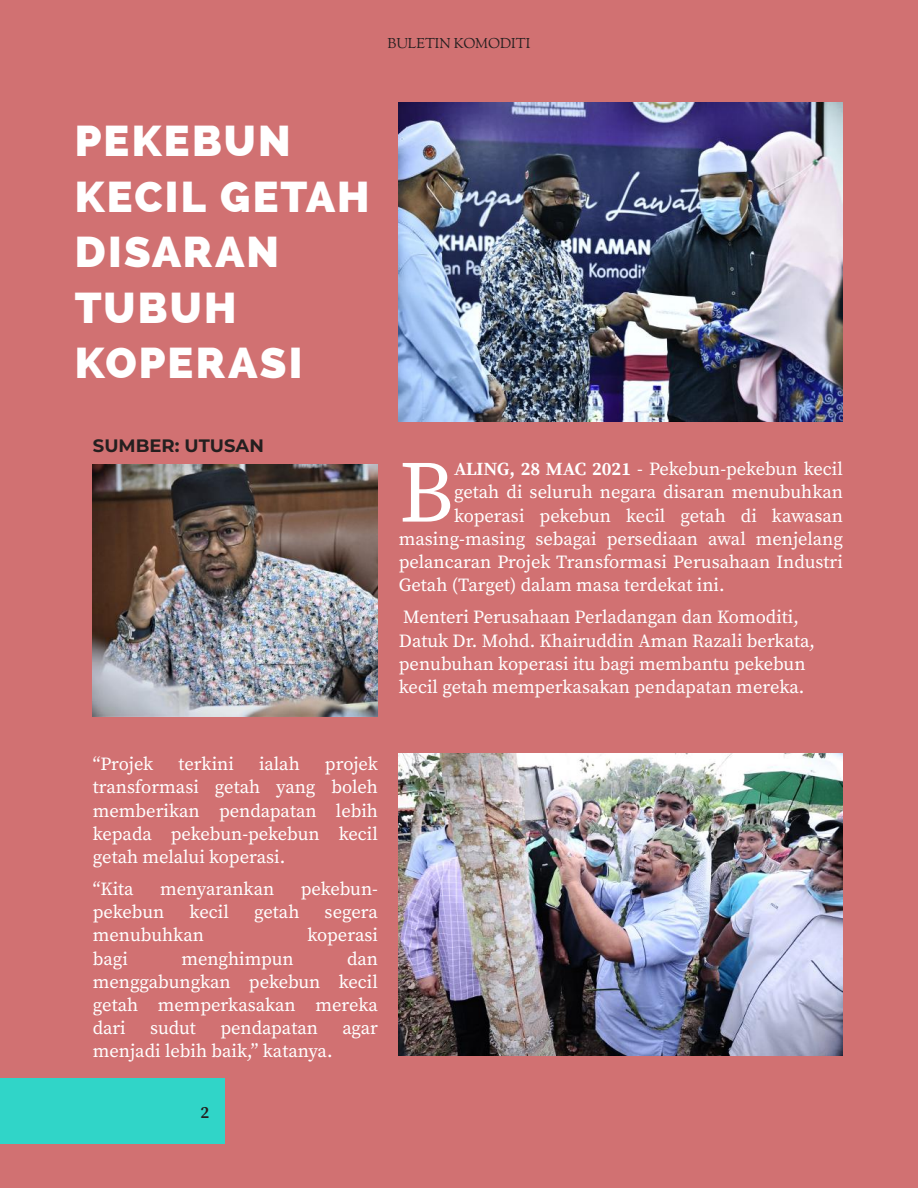
<style>
.page{position:relative;width:918px;height:1188px;background:#d17172}
.page>*{position:absolute;margin:0;border:0;box-sizing:border-box;transform-origin:0 0}
.t1{font:87.6px "Source Serif Pro";color:#fff}
.t2{font:800 43.2px/55.5px "Raleway";letter-spacing:.05em;color:#fff}
.t3{font:18.45px/23.1px "Source Serif Pro";color:#fff;text-align:justify}
.t4{font:700 18px "Montserrat";color:#241f1f}
.t5{font:600 16.95px "Source Serif Pro";color:#241f1f}
.t6{font:14.1px "OFL Goudy St M";color:#241f1f}
.s1{font-weight:700}
</style>
<div class="page">
<div style="left:0;top:1078px;width:225px;height:66px;background:#30d5c8"></div>
<img style="left:399px;top:753px;width:444px;height:303px">
<img style="left:399px;top:102px;width:444px;height:320px">
<img style="left:93px;top:465px;width:285px;height:252px">
<p class="t6" style="left:388px;top:34px;width:144px">BULETIN KOMODITI</p>
<h2 class="t2" style="left:75px;top:113px;width:296px">PEKEBUN<br>KECIL GETAH<br>DISARAN<br>TUBUH<br>KOPERASI</h2>
<p class="t4" style="left:93px;top:432px;width:173px">SUMBER: UTUSAN</p>
<h1 class="t1" style="left:399px;top:434px;width:57px">B</h1>
<p class="t3" style="left:454px;top:458px;width:390px"><span class="s1">ALING, 28 MAC 2021</span> - Pekebun-pekebun kecil</p>
<p class="t3" style="left:454px;top:481px;width:391px">getah di seluruh negara disaran menubuhkan</p>
<p class="t3" style="left:454px;top:504px;width:390px">koperasi pekebun kecil getah di kawasan</p>
<p class="t3" style="left:399px;top:527px;width:446px">masing-masing sebagai persediaan awal menjelang</p>
<p class="t3" style="left:399px;top:550px;width:446px">pelancaran Projek Transformasi Perusahaan Industri</p>
<p class="t3" style="left:399px;top:573px;width:327px">Getah (Target) dalam masa terdekat ini.</p>
<p class="t3" style="left:399px;top:606px;width:418px;text-align:left">Menteri Perusahaan Perladangan dan Komoditi, Datuk Dr. Mohd. Khairuddin Aman Razali berkata, penubuhan koperasi itu bagi membantu pekebun kecil getah memperkasakan pendapatan mereka.</p>
<p class="t3" style="left:93px;top:753px;width:62px">“Projek</p>
<p class="t3" style="left:178px;top:753px;width:57px">terkini</p>
<p class="t3" style="left:259px;top:753px;width:42px">ialah</p>
<p class="t3" style="left:93px;top:753px;width:287px;text-indent:232px">projek transformasi getah yang boleh memberikan pendapatan lebih kepada pekebun-pekebun kecil getah melalui koperasi.</p>
<p class="t3" style="left:93px;top:878px;width:42px">“Kita</p>
<p class="t3" style="left:160px;top:878px;width:116px">menyarankan</p>
<p class="t3" style="left:301px;top:878px;width:79px">pekebun-</p>
<p class="t3" style="left:93px;top:901px;width:73px">pekebun</p>
<p class="t3" style="left:190px;top:901px;width:41px">kecil</p>
<p class="t3" style="left:254px;top:901px;width:47px">getah</p>
<p class="t3" style="left:325px;top:901px;width:55px">segera</p>
<p class="t3" style="left:93px;top:924px;width:113px">menubuhkan</p>
<p class="t3" style="left:307px;top:924px;width:72px">koperasi</p>
<p class="t3" style="left:93px;top:947px;width:37px">bagi</p>
<p class="t3" style="left:181px;top:947px;width:114px">menghimpun</p>
<p class="t3" style="left:93px;top:947px;width:287px;text-indent:254px">dan menggabungkan pekebun kecil getah memperkasakan mereka dari</p>
<p class="t3" style="left:150px;top:1016px;width:47px">sudut</p>
<p class="t3" style="left:220px;top:1016px;width:99px">pendapatan</p>
<p class="t3" style="left:342px;top:1016px;width:37px">agar</p>
<p class="t3" style="left:93px;top:1039px;width:241px">menjadi lebih baik,” katanya.</p>
<p class="t5" style="left:201px;top:1100px;width:10px">2</p>
</div>
